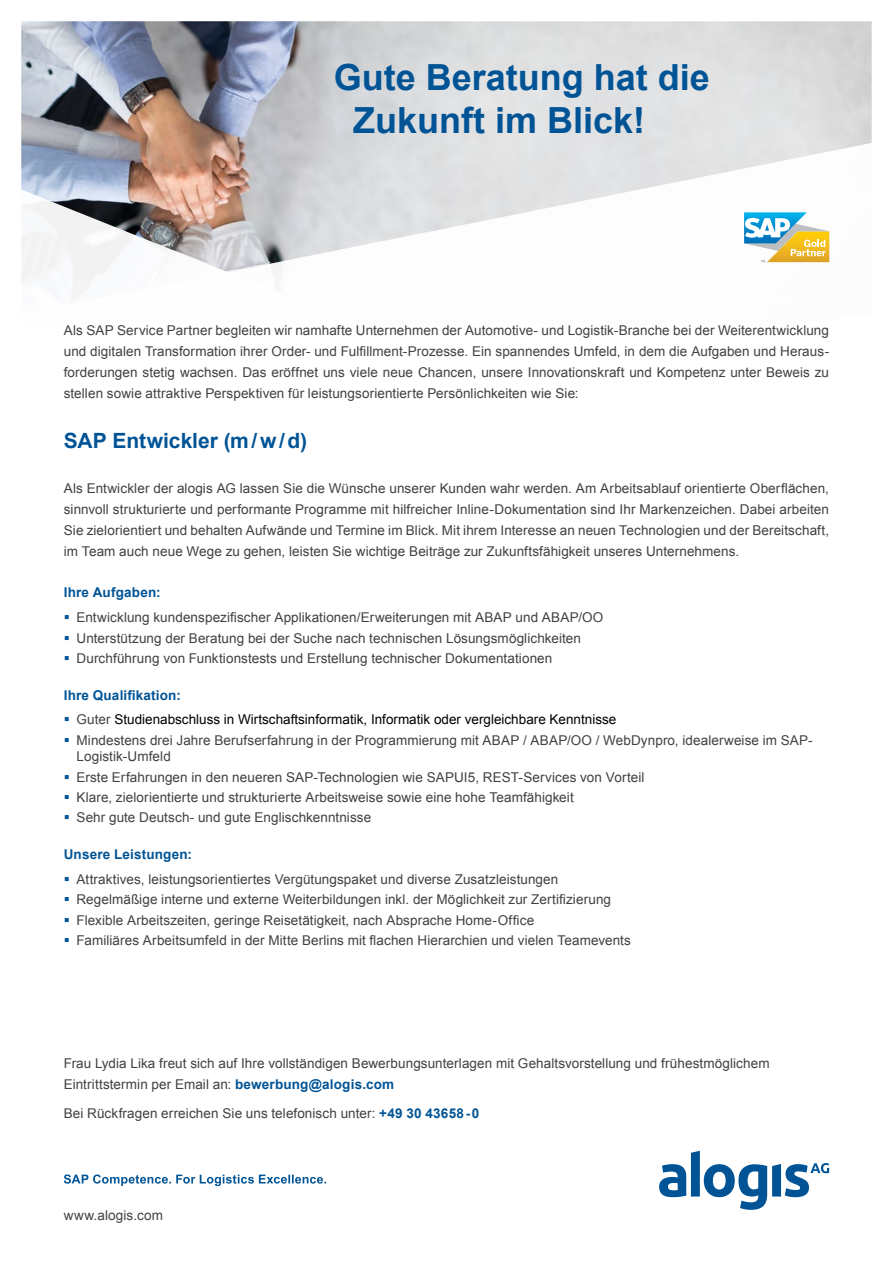
<style>
.page{position:relative;width:893px;height:1263px;background:#fff}
.page>*{position:absolute;margin:0;border:0;box-sizing:border-box;transform-origin:0 0}
.t1{font:700 36px/43.2px "Arial";color:#005496}
.t2{font:700 21px "Arial";color:#005496}
.t3{font:13.5px/21px "Arial";letter-spacing:.005em;color:#414042;text-align:justify}
.t4{font:13.5px "Arial";color:#000}
.t5{font:700 13.5px "Arial";letter-spacing:.01em;color:#005496}
.s1{color:#005496}
.s2{color:#414042}
.s3{font-weight:700;color:#005496}
</style>
<div class="page">
<img style="left:21px;top:21px;width:851px;height:115px">
<svg style="left:21px;top:136px;width:851px;height:40px;background:#d0cccd"></svg>
<svg style="left:21px;top:176px;width:809px;height:127px"></svg>
<svg style="left:659px;top:1151px;width:170px;height:59px"></svg>
<svg style="left:64px;top:1174px;width:262px;height:12px"></svg>
<svg style="left:744px;top:212px;width:85px;height:50px"></svg>
<h1 class="t1" style="left:353px;top:57px;width:358px;text-indent:-20px">Gute Beratung hat die<br>Zukunft im Blick!</h1>
<p class="t3" style="left:64px;top:320px;width:767px">Als SAP Service Partner begleiten wir namhafte Unternehmen der Automotive- und Logistik-Branche bei der Weiterentwicklung und digitalen Transformation ihrer Order- und Fulfillment-Prozesse. Ein spannendes Umfeld, in dem die Aufgaben und Heraus&shy;forderungen stetig wachsen. Das eröffnet uns viele neue Chancen, unsere Innovationskraft und Kompetenz unter Beweis zu stellen sowie attraktive Perspektiven für leistungsorientierte Persönlichkeiten wie Sie:</p>
<h2 class="t2" style="left:64px;top:426px;width:245px">SAP Entwickler (m/w/d)</h2>
<p class="t3" style="left:64px;top:478px;width:767px">Als Entwickler der alogis AG lassen Sie die Wünsche unserer Kunden wahr werden. Am Arbeitsablauf orientierte Oberflächen, sinnvoll strukturierte und performante Programme mit hilfreicher Inline-Dokumentation sind Ihr Markenzeichen. Dabei arbeiten Sie zielorientiert und behalten Aufwände und Termine im Blick. Mit ihrem Interesse an neuen Technologien und der Bereitschaft, im Team auch neue Wege zu gehen, leisten Sie wichtige Beiträge zur Zukunftsfähigkeit unseres Unternehmens.</p>
<p class="t5" style="left:64px;top:584px;width:98px">Ihre Aufgaben:</p>
<p class="t3" style="left:64px;top:607px;width:541px"><span class="s1">▪</span> Entwicklung kundenspezifischer Applikationen/Erweiterungen mit ABAP und ABAP/OO</p>
<p class="t3" style="left:64px;top:627px;width:519px"><span class="s1">▪</span> Unterstützung der Beratung bei der Suche nach technischen Lösungsmöglichkeiten</p>
<p class="t3" style="left:64px;top:648px;width:490px"><span class="s1">▪</span> Durchführung von Funktionstests und Erstellung technischer Dokumentationen</p>
<p class="t5" style="left:64px;top:686px;width:119px">Ihre Qualifikation:</p>
<p class="t4" style="left:64px;top:711px;width:554px"><span class="s1">▪</span> <span class="s2">Guter</span> Studienabschluss in Wirtschaftsinformatik, Informatik oder vergleichbare Kenntnisse</p>
<p class="t3" style="left:77px;top:732px;width:738px;line-height:16.2px;text-indent:-13px"><span class="s1">▪</span> Mindestens drei Jahre Berufserfahrung in der Programmierung mit ABAP / ABAP/OO / WebDynpro, idealerweise im SAP-<br>Logistik-Umfeld</p>
<p class="t3" style="left:64px;top:766px;width:582px"><span class="s1">▪</span> Erste Erfahrungen in den neueren SAP-Technologien wie SAPUI5, REST-Services von Vorteil</p>
<p class="t3" style="left:64px;top:787px;width:511px"><span class="s1">▪</span> Klare, zielorientierte und strukturierte Arbeitsweise sowie eine hohe Teamfähigkeit</p>
<p class="t3" style="left:64px;top:807px;width:309px"><span class="s1">▪</span> Sehr gute Deutsch- und gute Englischkenntnisse</p>
<p class="t5" style="left:64px;top:845px;width:130px">Unsere Leistungen:</p>
<p class="t3" style="left:64px;top:869px;width:496px"><span class="s1">▪</span> Attraktives, leistungsorientiertes Vergütungspaket und diverse Zusatzleistungen</p>
<p class="t3" style="left:64px;top:889px;width:549px"><span class="s1">▪</span> Regelmäßige interne und externe Weiterbildungen inkl. der Möglichkeit zur Zertifizierung</p>
<p class="t3" style="left:64px;top:909px;width:472px"><span class="s1">▪</span> Flexible Arbeitszeiten, geringe Reisetätigkeit, nach Absprache Home-Office</p>
<p class="t3" style="left:64px;top:930px;width:569px"><span class="s1">▪</span> Familiäres Arbeitsumfeld in der Mitte Berlins mit flachen Hierarchien und vielen Teamevents</p>
<p class="t3" style="left:64px;top:1052px;width:707px">Frau Lydia Lika freut sich auf Ihre vollständigen Bewerbungsunterlagen mit Gehaltsvorstellung und frühestmöglichem<br>Eintrittstermin per Email an: <span class="s3">bewerbung@alogis.com</span></p>
<p class="t3" style="left:64px;top:1103px;width:417px">Bei Rückfragen erreichen Sie uns telefonisch unter: <span class="s3">+49 30 43658-0</span></p>
<p class="t3" style="left:64px;top:1205px;width:101px">www.alogis.com</p>
</div>
